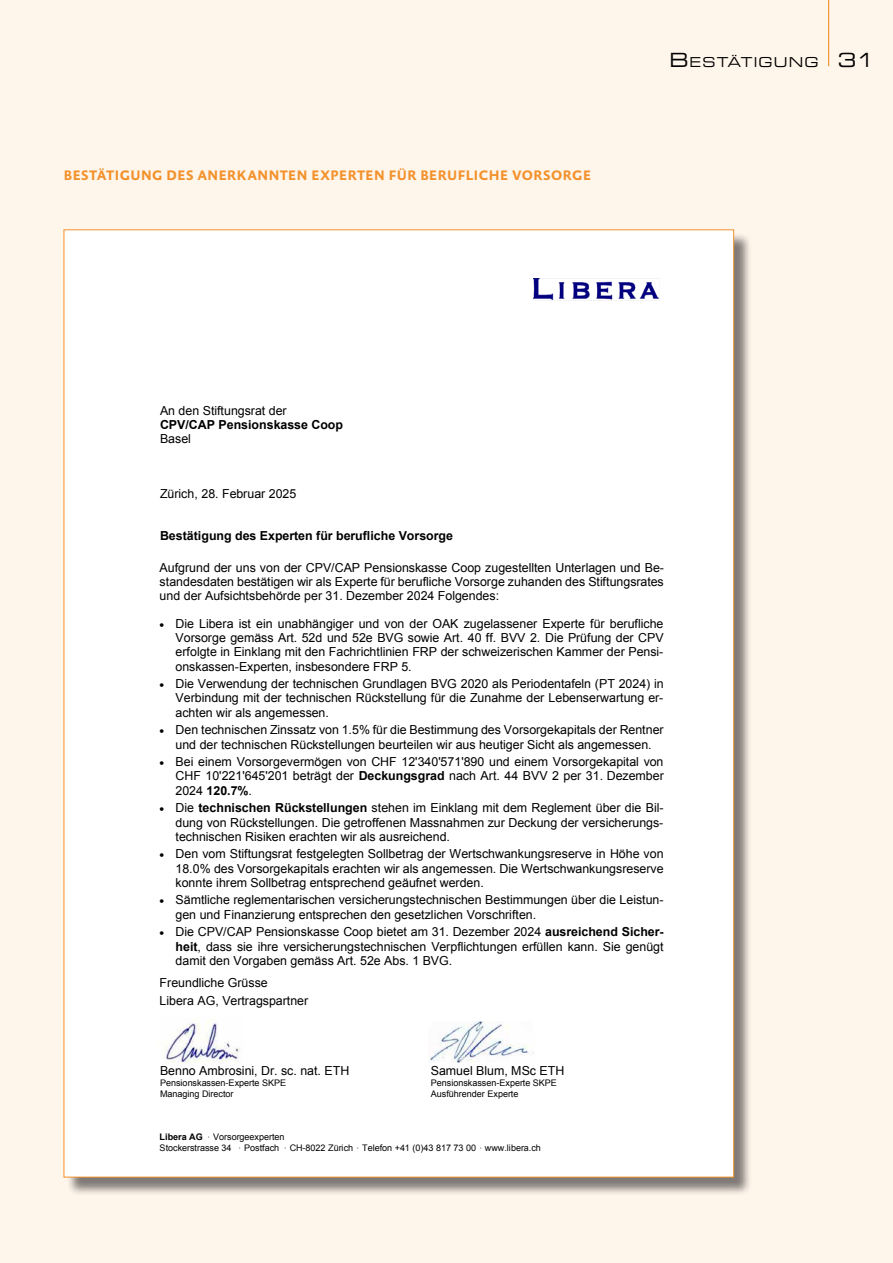
<style>
.page{position:relative;width:893px;height:1263px;background:#fef5eb}
.page>*{position:absolute;margin:0;border:0;box-sizing:border-box;transform-origin:0 0}
.t1{font:expanded 19.5px "Square 721 BT";color:#000}
.t2{font:700 13.95px "Absara Sans TF";letter-spacing:.03em;color:#f3912b}
.t3{font:expanded 13.65px "Square 721 BT";letter-spacing:.085em;color:#000}
.t4{font:12.45px/14.2px "Arial";color:#000;text-align:justify}
.t5{font:700 12.45px "Arial";color:#000}
.t6{font:9px/10.4px "Arial";letter-spacing:-.005em;color:#000}
.s1{font-size:19.5px}
.s2{font-weight:700}
.s3{font-family:"Courier New"}
</style>
<div class="page">
<hr style="left:828px;top:0;width:1px;height:66px;background:#f3912b">
<div style="left:66px;top:232px;width:686px;height:964px;background:#000;opacity:.5"></div>
<div style="left:64px;top:230px;width:670px;height:947px;background:#fff"></div>
<img style="left:533px;top:278px;width:127px;height:23px">
<img style="left:165px;top:1020px;width:75px;height:44px">
<img style="left:428px;top:1021px;width:107px;height:41px">
<p class="t2" style="left:64px;top:168px;width:529px">BESTÄTIGUNG DES ANERKANNTEN EXPERTEN FÜR BERUFLICHE VORSORGE</p>
<p class="t3" style="left:669px;top:53px;width:149px"><span class="s1">B</span> ESTÄTIGU NG</p>
<h1 class="t1" style="left:838px;top:48px;width:38px">31</h1>
<p class="t4" style="left:160px;top:404px;width:128px">An den Stiftungsrat der</p>
<p class="t5" style="left:160px;top:417px;width:185px">CPV/CAP Pensionskasse Coop</p>
<p class="t4" style="left:160px;top:432px;width:32px">Basel</p>
<p class="t4" style="left:160px;top:486px;width:138px">Zürich, 28. Februar 2025</p>
<p class="t5" style="left:160px;top:527px;width:294px">Bestätigung des Experten für berufliche Vorsorge</p>
<p class="t4" style="left:160px;top:560px;width:506px">Aufgrund der uns von der CPV/CAP Pensionskasse Coop zugestellten Unterlagen und Be&shy;standesdaten bestätigen wir als Experte für berufliche Vorsorge zuhanden des Stiftungsrates und der Aufsichtsbehörde per 31. Dezember 2024 Folgendes:</p>
<p class="t4" style="left:176px;top:616px;width:490px;text-indent:-16px">• Die Libera ist ein unabhängiger und von der OAK zugelassener Experte für berufliche Vorsorge gemäss Art. 52d und 52e BVG sowie Art. 40 ff. BVV 2. Die Prüfung der CPV erfolgte in Einklang mit den Fachrichtlinien FRP der schweizerischen Kammer der Pensi&shy;onskassen-Experten, insbesondere FRP 5.</p>
<p class="t4" style="left:176px;top:677px;width:490px;text-indent:-16px">• Die Verwendung der technischen Grundlagen BVG 2020 als Periodentafeln (PT 2024) in Verbindung mit der technischen Rückstellung für die Zunahme der Lebenserwartung er&shy;achten wir als angemessen.</p>
<p class="t4" style="left:160px;top:723px;width:506px;text-align:center">• Den technischen Zinssatz von 1.5% für die Bestimmung des Vorsorgekapitals der Rentner und der technischen Rückstellungen beurteilen wir aus heutiger Sicht als angemessen.</p>
<p class="t4" style="left:176px;top:755px;width:490px;text-indent:-16px">• Bei einem Vorsorgevermögen von CHF 12'340'571'890 und einem Vorsorgekapital von CHF 10'221'645'201 beträgt der <span class="s2">Deckungsgrad</span> nach Art. 44 BVV 2 per 31. Dezember 2024 <span class="s2">120.7%</span>.</p>
<p class="t4" style="left:176px;top:801px;width:490px;text-indent:-16px">• Die <span class="s2">technischen Rückstellungen</span> stehen im Einklang mit dem Reglement über die Bil&shy;dung von Rückstellungen. Die getroffenen Massnahmen zur Deckung der versicherungs&shy;technischen Risiken erachten wir als ausreichend.</p>
<p class="t4" style="left:176px;top:847px;width:490px;text-indent:-16px">• Den vom Stiftungsrat festgelegten Sollbetrag der Wertschwankungsreserve in Höhe von 18.0% des Vorsorgekapitals erachten wir als angemessen. Die Wertschwankungsreserve konnte ihrem Sollbetrag entsprechend geäufnet werden.</p>
<p class="t4" style="left:176px;top:893px;width:489px;text-indent:-16px">• Sämtliche reglementarischen versicherungstechnischen Bestimmungen über die Leistun&shy;gen und Finanzierung entsprechen den gesetzlichen Vorschriften.</p>
<p class="t4" style="left:176px;top:925px;width:490px;text-indent:-16px">• Die CPV/CAP Pensionskasse Coop bietet am 31. Dezember 2024 <span class="s2">ausreichend Sicher&shy;heit</span>, dass sie ihre versicherungstechnischen Verpflichtungen erfüllen kann. Sie genügt damit den Vorgaben gemäss Art. 52e Abs. 1 BVG.</p>
<p class="t4" style="left:160px;top:974px;width:150px;line-height:17.7px">Freundliche Grüsse<br>Libera AG, Vertragspartner</p>
<p class="t4" style="left:160px;top:1064px;width:191px">Benno Ambrosini, Dr. sc. nat. ETH</p>
<p class="t6" style="left:160px;top:1078px;width:128px">Pensionskassen-Experte SKPE<br>Managing Director</p>
<p class="t4" style="left:431px;top:1064px;width:135px">Samuel Blum, MSc ETH</p>
<p class="t6" style="left:431px;top:1078px;width:128px">Pensionskassen-Experte SKPE<br>Ausführender Experte</p>
<p class="t6" style="left:160px;top:1131px;width:383px;line-height:11.2px"><span class="s2">Libera AG</span> <span class="s3">·</span> Vorsorgeexperten<br>Stockerstrasse 34 <span class="s3">·</span> Postfach <span class="s3">·</span> CH-8022 Zürich<span class="s3">·</span> Telefon +41 (0)43 817 73 00<span class="s3">·</span> www.libera.ch</p>
</div>
